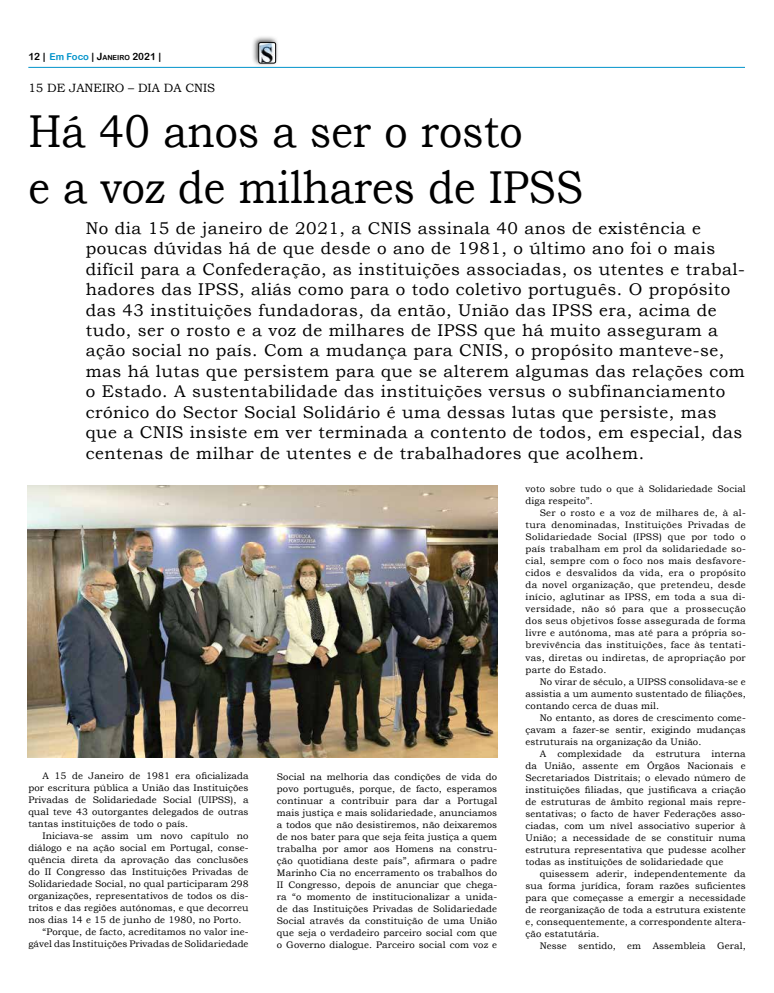
<style>
.page{position:relative;width:774px;height:993px;background:#fff}
.page>*{position:absolute;margin:0;border:0;box-sizing:border-box;transform-origin:0 0}
.t1{font:46px/55.2px "Bookman Old Style";color:#000;scale:.9 1}
.t2{font:17px/20.4px "Bookman Old Style";letter-spacing:.03em;color:#000}
.t3{font:12px "Bookman Old Style";color:#000}
.t4{font:9.5px/12px "Bookman Old Style";letter-spacing:.01em;color:#000;text-align:justify}
.t5{font:9.5px "Arial Rounded MT Bold";color:#0093ca}
.s1{font-size:10px;color:#000}
.s2{font-size:7px;color:#000}
</style>
<div class="page">
<div style="left:251px;top:35px;width:28px;height:31px;background:#000;opacity:.75"></div>
<img style="left:259px;top:43px;width:17px;height:20px">
<div style="left:259px;top:43px;width:17px;height:20px;border:1px solid #000;border-radius:2px"></div>
<hr style="left:28px;top:67px;width:717px;height:1px;background:#0093ca">
<img style="left:28px;top:485px;width:469px;height:272px">
<p class="t5" style="left:28px;top:51px;width:134px"><span class="s1">12 |</span> Em Foco <span class="s1">| J</span><span class="s2">ANEIRO</span> <span class="s1">2021</span> <span class="s1">|</span></p>
<p class="t3" style="left:28px;top:80px;width:188px">15 DE JANEIRO – DIA DA CNIS</p>
<h1 class="t1" style="left:28px;top:104px;width:618px">Há 40 anos a ser o rosto<br>e a voz de milhares de IPSS</h1>
<p class="t2" style="left:86px;top:218px;width:661px">No dia 15 de janeiro de 2021, a CNIS assinala 40 anos de existência e poucas dúvidas há de que desde o ano de 1981, o último ano foi o mais difícil para a Confederação, as instituições associadas, os utentes e trabal&shy;hadores das IPSS, aliás como para o todo coletivo português. O propósito das 43 instituições fundadoras, da então, União das IPSS era, acima de tudo, ser o rosto e a voz de milhares de IPSS que há muito asseguram a ação social no país. Com a mudança para CNIS, o propósito manteve-se, mas há lutas que persistem para que se alterem algumas das relações com o Estado. A sustentabilidade das instituições versus o subfinanciamento crónico do Sector Social Solidário é uma dessas lutas que persiste, mas que a CNIS insiste em ver terminada a contento de todos, em especial, das centenas de milhar de utentes e de trabalhadores que acolhem.</p>
<p class="t4" style="left:28px;top:769px;width:222px;text-indent:14px">A 15 de Janeiro de 1981 era oficializada por escritura pública a União das Instituições Privadas de Solidariedade Social (UIPSS), a qual teve 43 outorgantes delegados de outras tantas instituições de todo o país.</p>
<p class="t4" style="left:43px;top:829px;width:208px">Iniciava-se assim um novo capítulo no</p>
<p class="t4" style="left:28px;top:841px;width:222px">diálogo e na ação social em Portugal, conse-</p>
<p class="t4" style="left:28px;top:853px;width:222px">quência direta da aprovação das conclusões</p>
<p class="t4" style="left:28px;top:865px;width:222px">do II Congresso das Instituições Privadas de</p>
<p class="t4" style="left:28px;top:877px;width:222px">Solidariedade Social, no qual participaram 298</p>
<p class="t4" style="left:28px;top:889px;width:222px">organizações, representativos de todos os dis-</p>
<p class="t4" style="left:28px;top:901px;width:222px">tritos e das regiões autónomas, e que decorreu</p>
<p class="t4" style="left:28px;top:913px;width:215px">nos dias 14 e 15 de junho de 1980, no Porto.</p>
<p class="t4" style="left:43px;top:925px;width:208px">“Porque, de facto, acreditamos no valor ine-</p>
<p class="t4" style="left:28px;top:937px;width:222px">gável das Instituições Privadas de Solidariedade</p>
<p class="t4" style="left:277px;top:770px;width:222px">Social na melhoria das condições de vida do povo português, porque, de facto, esperamos continuar a contribuir para dar a Portugal mais justiça e mais solidariedade, anunciamos a todos que não desistiremos, não deixaremos de nos bater para que seja feita justiça a quem trabalha por amor aos Homens na constru&shy;ção quotidiana deste país”, afirmara o padre Marinho Cia no encerramento os trabalhos do II Congresso, depois de anunciar que chega&shy;ra “o momento de institucionalizar a unida&shy;de das Instituições Privadas de Solidariedade Social através da constituição de uma União que seja o verdadeiro parceiro social com que o Governo dialogue. Parceiro social com voz e</p>
<p class="t4" style="left:525px;top:483px;width:222px">voto sobre tudo o que à Solidariedade Social diga respeito”.</p>
<p class="t4" style="left:525px;top:507px;width:222px;text-indent:14px">Ser o rosto e a voz de milhares de, à al&shy;tura denominadas, Instituições Privadas de Solidariedade Social (IPSS) que por todo o país trabalham em prol da solidariedade so&shy;cial, sempre com o foco nos mais desfavore&shy;cidos e desvalidos da vida, era o propósito da novel organização, que pretendeu, desde início, aglutinar as IPSS, em toda a sua di&shy;versidade, não só para que a prossecução dos seus objetivos fosse assegurada de forma livre e autónoma, mas até para a própria so&shy;brevivência das instituições, face às tentati&shy;vas, diretas ou indiretas, de apropriação por parte do Estado.</p>
<p class="t4" style="left:525px;top:675px;width:222px;text-indent:14px">No virar de século, a UIPSS consolidava-se e assistia a um aumento sustentado de filiações, contando cerca de duas mil.</p>
<p class="t4" style="left:525px;top:711px;width:222px;text-indent:14px">No entanto, as dores de crescimento come&shy;çavam a fazer-se sentir, exigindo mudanças estruturais na organização da União.</p>
<p class="t4" style="left:525px;top:747px;width:222px;text-indent:14px">A complexidade da estrutura interna da União, assente em Órgãos Nacionais e Secretariados Distritais; o elevado número de instituições filiadas, que justificava a criação de estruturas de âmbito regional mais repre&shy;sentativas; o facto de haver Federações asso&shy;ciadas, com um nível associativo superior à União; a necessidade de se constituir numa estrutura representativa que pudesse acolher todas as instituições de solidariedade que</p>
<p class="t4" style="left:525px;top:867px;width:222px;text-indent:14px">quisessem aderir, independentemente da sua forma jurídica, foram razões suficientes para que começasse a emergir a necessidade de reorganização de toda a estrutura existente e, consequentemente, a correspondente altera&shy;ção estatutária.</p>
<p class="t4" style="left:540px;top:939px;width:208px">Nesse sentido, em Assembleia Geral,</p>
</div>
